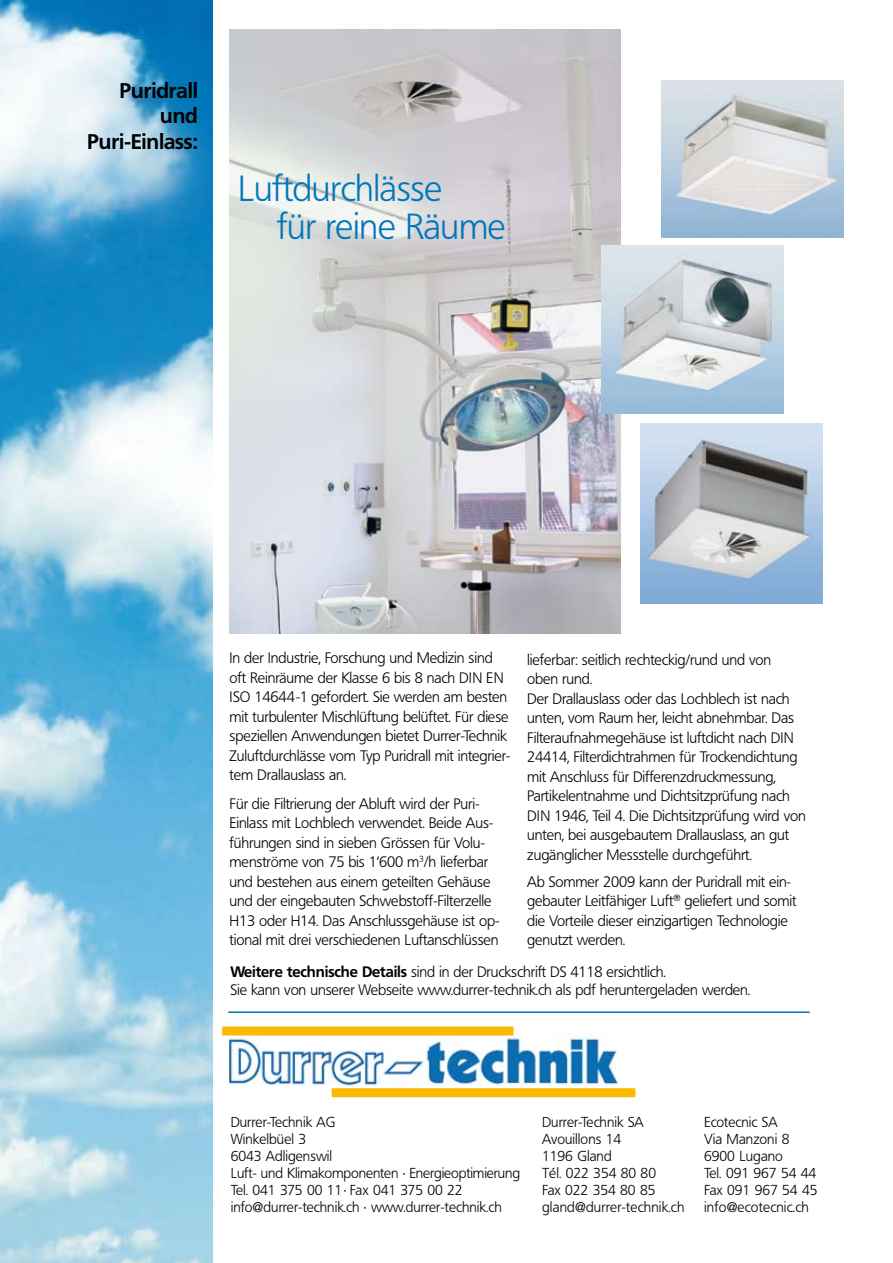
<style>
.page{position:relative;width:893px;height:1263px;background:#fff}
.page>*{position:absolute;margin:0;border:0;box-sizing:border-box;transform-origin:0 0}
.t1{font:300 36px/37.5px "FR23";color:#07b}
.t2{font:500 21px/25.5px "FR23";color:#000;text-align:right}
.t3{font:300 15px/19.5px "FR23";color:#000}
.t4{font:300 14.25px/17.1px "FR23";letter-spacing:.01em;color:#000}
.s1{font-weight:500}
.s2{font-family:"Helvetica Neue";font-weight:400;font-size:13.5px}
</style>
<div class="page">
<img style="left:230px;top:1033px;width:387px;height:65px">
<hr style="left:228px;top:1011px;width:582px;height:2px;background:#07b">
<div style="left:222px;top:1026px;width:292px;height:9px;background:#faba00"></div>
<div style="left:332px;top:1088px;width:303px;height:9px;background:#faba00"></div>
<img style="left:0;top:0;width:213px;height:1263px">
<img style="left:662px;top:81px;width:181px;height:156px">
<img style="left:641px;top:423px;width:181px;height:181px">
<img style="left:230px;top:30px;width:391px;height:604px">
<img style="left:602px;top:246px;width:181px;height:168px">
<h2 class="t2" style="left:87px;top:77px;width:112px">Puridrall und<br>Puri-Einlass:</h2>
<h1 class="t1" style="left:277px;top:170px;width:230px;text-indent:-39px">Luftdurchlässe<br>für reine Räume</h1>
<p class="t3" style="left:230px;top:648px;width:282px">In der Industrie, Forschung und Medizin sind oft Reinräume der Klasse 6 bis 8 nach DIN EN ISO 14644-1 gefordert. Sie werden am besten mit turbulenter Mischlüftung belüftet. Für diese speziellen Anwendungen bietet Durrer-Technik Zuluftdurchlässe vom Typ Puridrall mit integrier&shy;tem Drallauslass an.</p>
<p class="t3" style="left:230px;top:794px;width:271px">Für die Filtrierung der Abluft wird der Puri-Einlass mit Lochblech verwendet. Beide Aus&shy;führungen sind in sieben Grössen für Volu&shy;menströme von 75 bis 1‘600 m<sup>3</sup>/h lieferbar und bestehen aus einem geteilten Gehäuse und der eingebauten Schwebstoff-Filterzelle H13 oder H14. Das Anschlussgehäuse ist op&shy;tional mit drei verschiedenen Luftanschlüssen</p>
<p class="t3" style="left:527px;top:650px;width:280px">lieferbar: seitlich rechteckig/rund und von oben rund.<br>Der Drallauslass oder das Lochblech ist nach unten, vom Raum her, leicht abnehmbar. Das Filteraufnahmegehäuse ist luftdicht nach DIN 24414, Filterdichtrahmen für Trockendichtung mit Anschluss für Differenzdruckmessung, Partikelentnahme und Dichtsitzprüfung nach DIN 1946, Teil 4. Die Dichtsitzprüfung wird von unten, bei ausgebautem Drallauslass, an gut zugänglicher Messstelle durchgeführt.</p>
<p class="t3" style="left:527px;top:872px;width:271px">Ab Sommer 2009 kann der Puridrall mit ein&shy;gebauter Leitfähiger Luft<sup>®</sup> geliefert und somit die Vorteile dieser einzigartigen Technologie genutzt werden.</p>
<p class="t3" style="left:230px;top:963px;width:521px;line-height:18px"><span class="s1">Weitere technische Details</span> sind in der Druckschrift DS 4118 ersichtlich.<br>Sie kann von unserer Webseite www.durrer-technik.ch als pdf heruntergeladen werden.</p>
<p class="t4" style="left:231px;top:1113px;width:291px">Durrer-Technik AG<br>Winkelbüel 3<br>6043 Adligenswil<br>Luft- und Klimakomponenten · Energieoptimierung<br>Tel. 041 375 00 11· Fax 041 375 00 22 info<span class="s2">@</span>durrer-technik.ch · www.durrer-technik.ch</p>
<p class="t4" style="left:542px;top:1113px;width:144px">Durrer-Technik SA<br>Avouillons 14<br>1196 Gland<br>Tél. 022 354 80 80<br>Fax 022 354 80 85 gland<span class="s2">@</span>durrer-technik.ch</p>
<p class="t4" style="left:704px;top:1113px;width:115px">Ecotecnic SA<br>Via Manzoni 8<br>6900 Lugano<br>Tel. 091 967 54 44<br>Fax 091 967 54 45 info<span class="s2">@</span>ecotecnic.ch</p>
</div>
